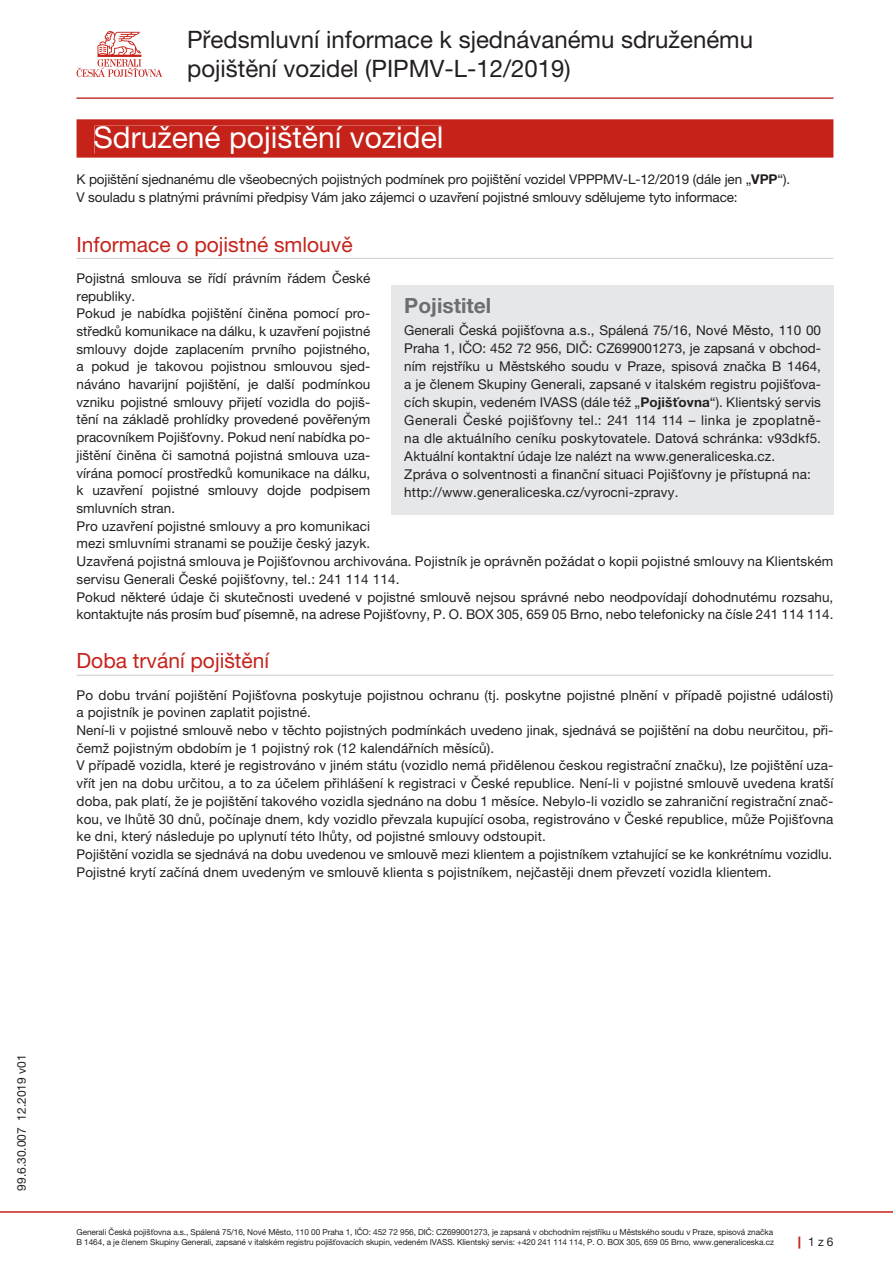
<style>
.page{position:relative;width:893px;height:1263px;background:#fff}
.page>*{position:absolute;margin:0;border:0;box-sizing:border-box;transform-origin:0 0}
.t1{font:30px "Helvetica Neue LT Pro";color:#fff}
.t2{font:24px/28.5px "Helvetica Neue LT Pro";color:#231f20}
.t3{font:21px "Helvetica Neue LT Pro";color:#c5221a}
.t4{font:700 21px "Helvetica Neue LT Pro";color:#6c6d70}
.t5{font:13.5px/17.7px "Helvetica Neue LT Pro";letter-spacing:.005em;color:#231f20}
.t6{font:12px "Helvetica Neue LT Pro";color:#231f20}
.t7{font:8.25px/10.5px "Helvetica Neue LT Pro";letter-spacing:-.01em;color:#231f20}
.s1{font-weight:700}
.s2{font-weight:800;color:#c5221a}
</style>
<div class="page">
<hr style="left:77px;top:258px;width:756px;height:1px;background:#d1d2d4">
<hr style="left:77px;top:675px;width:756px;height:1px;background:#d1d2d4">
<div style="left:392px;top:285px;width:442px;height:229px;background:#e6e7e9"></div>
<hr style="left:0;top:1211px;width:893px;height:2px;background:#c5221a">
<hr style="left:77px;top:97px;width:756px;height:2px;background:#c33832">
<svg style="left:77px;top:31px;width:85px;height:46px"></svg>
<svg style="left:77px;top:119px;width:756px;height:39px;background:#c62921"></svg>
<div style="left:95px;top:126px;width:346px;height:28px;background:#c5221a"></div>
<h2 class="t2" style="left:187px;top:25px;width:567px">Předsmluvní informace k sjednávanému sdruženému pojištění vozidel (PIPMV-L-12/2019)</h2>
<h1 class="t1" style="left:94px;top:119px;width:351px">Sdružené pojištění vozidel</h1>
<p class="t5" style="left:77px;top:170px;width:715px">K pojištění sjednanému dle všeobecných pojistných podmínek pro pojištění vozidel VPPPMV-L-12/2019 (dále jen „<span class="s1">VPP</span>“).<br>V souladu s platnými právními předpisy Vám jako zájemci o uzavření pojistné smlouvy sdělujeme tyto informace:</p>
<h3 class="t3" style="left:77px;top:231px;width:278px">Informace o pojistné smlouvě</h3>
<p class="t5" style="left:77px;top:269px;width:758px">Pojistná smlouva se řídí právním řádem České<br>republiky.<br>Pokud je nabídka pojištění činěna pomocí pro-<br>středků komunikace na dálku, k uzavření pojistné<br>smlouvy dojde zaplacením prvního pojistného,<br>a pokud je takovou pojistnou smlouvou sjed-<br>náváno havarijní pojištění, je další podmínkou<br>vzniku pojistné smlouvy přijetí vozidla do pojiš-<br>tění na základě prohlídky provedené pověřeným<br>pracovníkem Pojišťovny. Pokud není nabídka po-<br>jištění činěna či samotná pojistná smlouva uza-<br>vírána pomocí prostředků komunikace na dálku,<br>k uzavření pojistné smlouvy dojde podpisem<br>smluvních stran.<br>Pro uzavření pojistné smlouvy a pro komunikaci<br>mezi smluvními stranami se použije český jazyk.<br>Uzavřená pojistná smlouva je Pojišťovnou archivována. Pojistník je oprávněn požádat o kopii pojistné smlouvy na Klientském servisu Generali České pojišťovny, tel.: 241 114 114.<br>Pokud některé údaje či skutečnosti uvedené v pojistné smlouvě nejsou správné nebo neodpovídají dohodnutému rozsahu, kontaktujte nás prosím buď písemně, na adrese Pojišťovny, P. O. BOX 305, 659 05 Brno, nebo telefonicky na čísle 241 114 114.</p>
<h3 class="t3" style="left:77px;top:648px;width:194px">Doba trvání pojištění</h3>
<p class="t5" style="left:77px;top:686px;width:758px">Po dobu trvání pojištění Pojišťovna poskytuje pojistnou ochranu (tj. poskytne pojistné plnění v případě pojistné události) a pojistník je povinen zaplatit pojistné.<br>Není-li v pojistné smlouvě nebo v těchto pojistných podmínkách uvedeno jinak, sjednává se pojištění na dobu neurčitou, při&shy;čemž pojistným obdobím je 1 pojistný rok (12 kalendářních měsíců).<br>V případě vozidla, které je registrováno v jiném státu (vozidlo nemá přidělenou českou registrační značku), lze pojištění uza&shy;vřít jen na dobu určitou, a to za účelem přihlášení k registraci v České republice. Není-li v pojistné smlouvě uvedena kratší doba, pak platí, že je pojištění takového vozidla sjednáno na dobu 1 měsíce. Nebylo-li vozidlo se zahraniční registrační znač&shy;kou, ve lhůtě 30 dnů, počínaje dnem, kdy vozidlo převzala kupující osoba, registrováno v České republice, může Pojišťovna ke dni, který následuje po uplynutí této lhůty, od pojistné smlouvy odstoupit.<br>Pojištění vozidla se sjednává na dobu uvedenou ve smlouvě mezi klientem a pojistníkem vztahující se ke konkrétnímu vozidlu.<br>Pojistné krytí začíná dnem uvedeným ve smlouvě klienta s pojistníkem, nejčastěji dnem převzetí vozidla klientem.</p>
<h3 class="t4" style="left:404px;top:292px;width:89px">Pojistitel</h3>
<p class="t5" style="left:404px;top:321px;width:418px">Generali Česká pojišťovna a.s., Spálená 75/16, Nové Město, 110 00<br>Praha 1, IČO: 452 72 956, DIČ: CZ699001273, je zapsaná v obchod&shy;ním rejstříku u Městského soudu v Praze, spisová značka B 1464, a je členem Skupiny Generali, zapsané v italském registru pojišťova&shy;cích skupin, vedeném IVASS (dále též „<span class="s1">Pojišťovna</span>“). Klientský servis Generali České pojišťovny tel.: 241 114 114 – linka je zpoplatně&shy;na dle aktuálního ceníku poskytovatele. Datová schránka: v93dkf5.<br>Aktuální kontaktní údaje lze nalézt na www.generaliceska.cz.<br>Zpráva o solventnosti a finanční situaci Pojišťovny je přístupná na: http://www.generaliceska.cz/vyrocni-zpravy.</p>
<p class="t6" style="left:15px;top:1191px;width:138px;rotate:-90deg">99.6.30.007 12.2019 v01</p>
<p class="t7" style="left:77px;top:1226px;width:699px">Generali Česká pojišťovna a.s., Spálená 75/16, Nové Město, 110 00 Praha 1, IČO: 452 72 956, DIČ: CZ699001273, je zapsaná v obchodním rejstříku u Městského soudu v Praze, spisová značka<br>B 1464, a je členem Skupiny Generali, zapsané v italském registru pojišťovacích skupin, vedeném IVASS. Klientský servis: +420 241 114 114, P. O. BOX 305, 659 05 Brno, www.generaliceska.cz</p>
<p class="t6" style="left:798px;top:1234px;width:37px"><span class="s2">|</span> 1 z 6</p>
</div>
